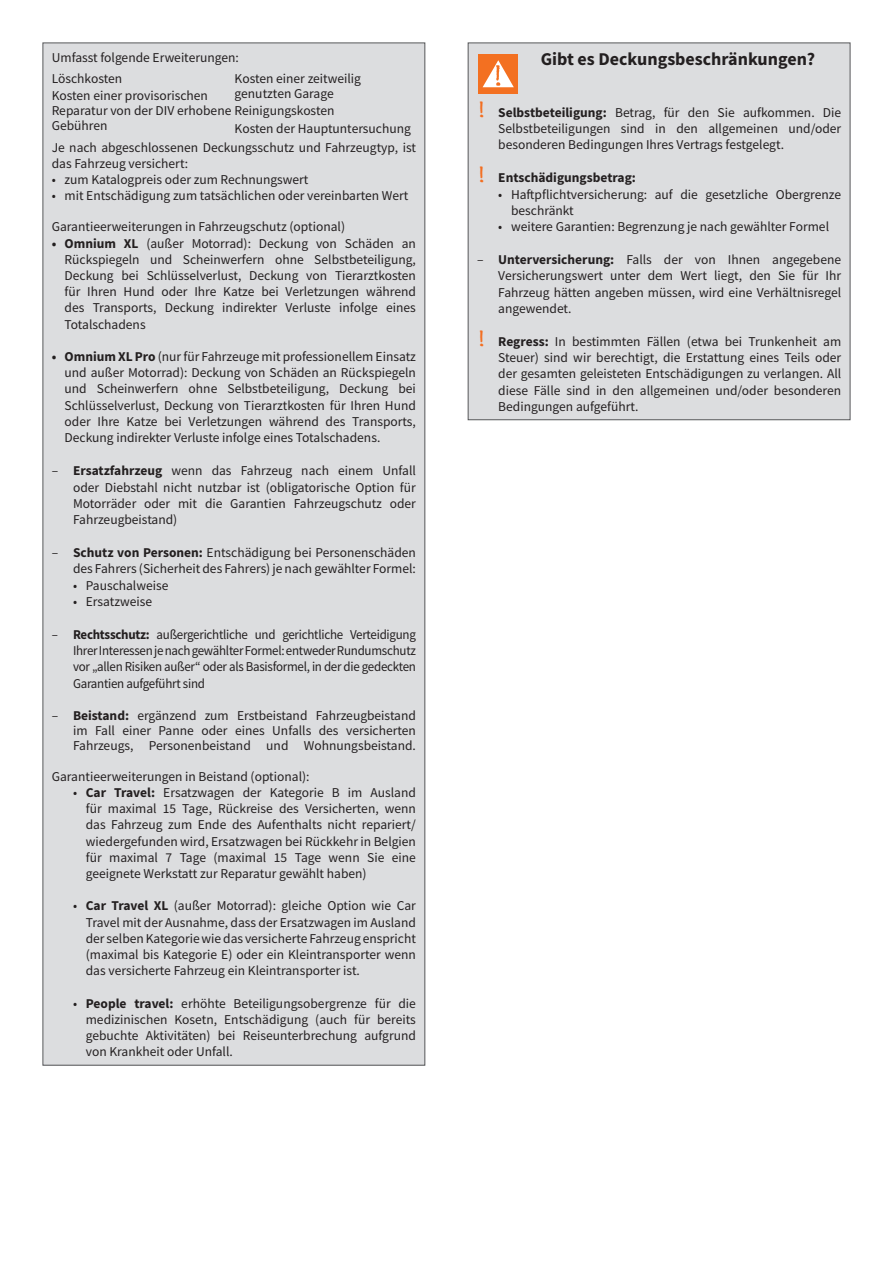
<style>
.page{position:relative;width:893px;height:1263px;background:#fff}
.page>*{position:absolute;margin:0;border:0;box-sizing:border-box;transform-origin:0 0}
.t1{font:700 18px "Source Sans Pro";color:#231f20}
.t2{font:13.5px/16.2px "Source Sans Pro";color:#231f20;text-align:justify}
.t3{font:13.5px/16.2px "Source Sans Pro";color:#231f20;text-align:justify;scale:.96 1}
.t4{font:700 13.5px "Source Sans Pro";color:#231f20}
.s1{font-weight:700}
.s2{font-family:"Bradley Hand ITCTT Bold";font-size:28.5px;color:#f36e21}
.s3{font-family:"Bradley Hand ITCTT Bold";font-weight:400;font-size:28.5px;color:#f36e21}
</style>
<div class="page">
<div style="left:43px;top:43px;width:382px;height:1022px;background:#dcdddf"></div>
<div style="left:468px;top:43px;width:382px;height:377px;background:#dcdddf"></div>
<div style="left:468px;top:43px;width:382px;height:377px;border:1px solid #57585a"></div>
<div style="left:478px;top:54px;width:40px;height:40px;background:#f37021"></div>
<svg style="left:483px;top:60px;width:31px;height:27px"></svg>
<p class="t2" style="left:52px;top:47px;width:189px;line-height:21.3px">Umfasst folgende Erweiterungen:<br>Löschkosten</p>
<p class="t2" style="left:52px;top:88px;width:284px;line-height:15px;text-align:left">Kosten einer provisorischen<br>Reparatur von der DIV erhobene Reinigungskosten<br>Gebühren</p>
<p class="t2" style="left:235px;top:71px;width:128px;line-height:15px">Kosten einer zeitweilig genutzten Garage</p>
<p class="t2" style="left:52px;top:118px;width:366px;line-height:19px;text-indent:183px">Kosten der Hauptuntersuchung<br>Je nach abgeschlossenen Deckungsschutz und Fahrzeugtyp, ist</p>
<p class="t2" style="left:52px;top:155px;width:138px">das Fahrzeug versichert:</p>
<p class="t2" style="left:52px;top:171px;width:258px">• zum Katalogpreis oder zum Rechnungswert</p>
<p class="t2" style="left:52px;top:188px;width:358px">• mit Entschädigung zum tatsächlichen oder vereinbarten Wert</p>
<p class="t2" style="left:52px;top:219px;width:295px">Garantieerweiterungen in Fahrzeugschutz (optional)</p>
<p class="t2" style="left:65px;top:235px;width:353px;text-indent:-13px"><span class="s1">• Omnium XL</span> (außer Motorrad): Deckung von Schäden an Rückspiegeln und Scheinwerfern ohne Selbstbeteiligung, Deckung bei Schlüsselverlust, Deckung von Tierarztkosten für Ihren Hund oder Ihre Katze bei Verletzungen während des Transports, Deckung indirekter Verluste infolge eines Totalschadens</p>
<p class="t2" style="left:65px;top:348px;width:353px;text-indent:-13px"><span class="s1">• Omnium XL Pro</span> (nur für Fahrzeuge mit professionellem Einsatz und außer Motorrad): Deckung von Schäden an Rückspiegeln und Scheinwerfern ohne Selbstbeteiligung, Deckung bei Schlüsselverlust, Deckung von Tierarztkosten für Ihren Hund oder Ihre Katze bei Verletzungen während des Transports, Deckung indirekter Verluste infolge eines Totalschadens.</p>
<p class="t2" style="left:73px;top:463px;width:344px;text-indent:-21px">– <span class="s1">Ersatzfahrzeug</span> wenn das Fahrzeug nach einem Unfall oder Diebstahl nicht nutzbar ist (obligatorische Option für Motorräder oder mit die Garantien Fahrzeugschutz oder Fahrzeugbeistand)</p>
<p class="t2" style="left:52px;top:544px;width:366px;text-align:right">– <span class="s1">Schutz von Personen:</span> Entschädigung bei Personenschäden des Fahrers (Sicherheit des Fahrers) je nach gewählter Formel:</p>
<p class="t2" style="left:73px;top:577px;width:97px">• Pauschalweise</p>
<p class="t2" style="left:73px;top:593px;width:81px">• Ersatzweise</p>
<p class="t3" style="left:73px;top:626px;width:359px;text-indent:-21px">– <span class="s1">Rechtsschutz:</span> außergerichtliche und gerichtliche Verteidigung Ihrer Interessen je nach gewählter Formel: entweder Rundumschutz vor „allen Risiken außer“ oder als Basisformel, in der die gedeckten Garantien aufgeführt sind</p>
<p class="t2" style="left:73px;top:708px;width:344px;line-height:15px;text-indent:-21px">– <span class="s1">Beistand:</span> ergänzend zum Erstbeistand Fahrzeugbeistand im Fall einer Panne oder eines Unfalls des versicherten Fahrzeugs, Personenbeistand und Wohnungsbeistand.</p>
<p class="t2" style="left:52px;top:768px;width:259px">Garantieerweiterungen in Beistand (optional):</p>
<p class="t2" style="left:86px;top:784px;width:332px;text-indent:-13px">• <span class="s1">Car Travel:</span> Ersatzwagen der Kategorie B im Ausland für maximal 15 Tage, Rückreise des Versicherten, wenn das Fahrzeug zum Ende des Aufenthalts nicht repariert/ wiedergefunden wird, Ersatzwagen bei Rückkehr in Belgien für maximal 7 Tage (maximal 15 Tage wenn Sie eine geeignete Werkstatt zur Reparatur gewählt haben)</p>
<p class="t2" style="left:86px;top:898px;width:332px;text-indent:-13px">• <span class="s1">Car Travel XL</span> (außer Motorrad): gleiche Option wie Car Travel mit der Ausnahme, dass der Ersatzwagen im Ausland der selben Kategorie wie das versicherte Fahrzeug enspricht (maximal bis Kategorie E) oder ein Kleintransporter wenn das versicherte Fahrzeug ein Kleintransporter ist.</p>
<p class="t2" style="left:86px;top:995px;width:332px;text-indent:-13px">• <span class="s1">People travel:</span> erhöhte Beteiligungsobergrenze für die medizinischen Kosetn, Entschädigung (auch für bereits gebuchte Aktivitäten) bei Reiseunterbrechung aufgrund von Krankheit oder Unfall.</p>
<h1 class="t1" style="left:541px;top:47px;width:276px">Gibt es Deckungsbeschränkungen?</h1>
<p class="t2" style="left:498px;top:104px;width:344px;text-indent:-21px"><span class="s2">!</span> <span class="s1">Selbstbeteiligung:</span> Betrag, für den Sie aufkommen. Die Selbstbeteiligungen sind in den allgemeinen und/oder besonderen Bedingungen Ihres Vertrags festgelegt.</p>
<p class="t4" style="left:477px;top:169px;width:160px"><span class="s3">!</span> Entschädigungsbetrag:</p>
<p class="t2" style="left:511px;top:186px;width:332px;text-indent:-13px">• Haftpflichtversicherung: auf die gesetzliche Obergrenze beschränkt</p>
<p class="t2" style="left:498px;top:218px;width:332px">• weitere Garantien: Begrenzung je nach gewählter Formel</p>
<p class="t2" style="left:498px;top:252px;width:344px;text-indent:-21px">– <span class="s1">Unterversicherung:</span> Falls der von Ihnen angegebene Versicherungswert unter dem Wert liegt, den Sie für Ihr Fahrzeug hätten angeben müssen, wird eine Verhältnisregel angewendet.</p>
<p class="t2" style="left:498px;top:333px;width:344px;text-indent:-21px"><span class="s2">!</span> <span class="s1">Regress:</span> In bestimmten Fällen (etwa bei Trunkenheit am Steuer) sind wir berechtigt, die Erstattung eines Teils oder der gesamten geleisteten Entschädigungen zu verlangen. All diese Fälle sind in den allgemeinen und/oder besonderen Bedingungen aufgeführt.</p>
</div>
